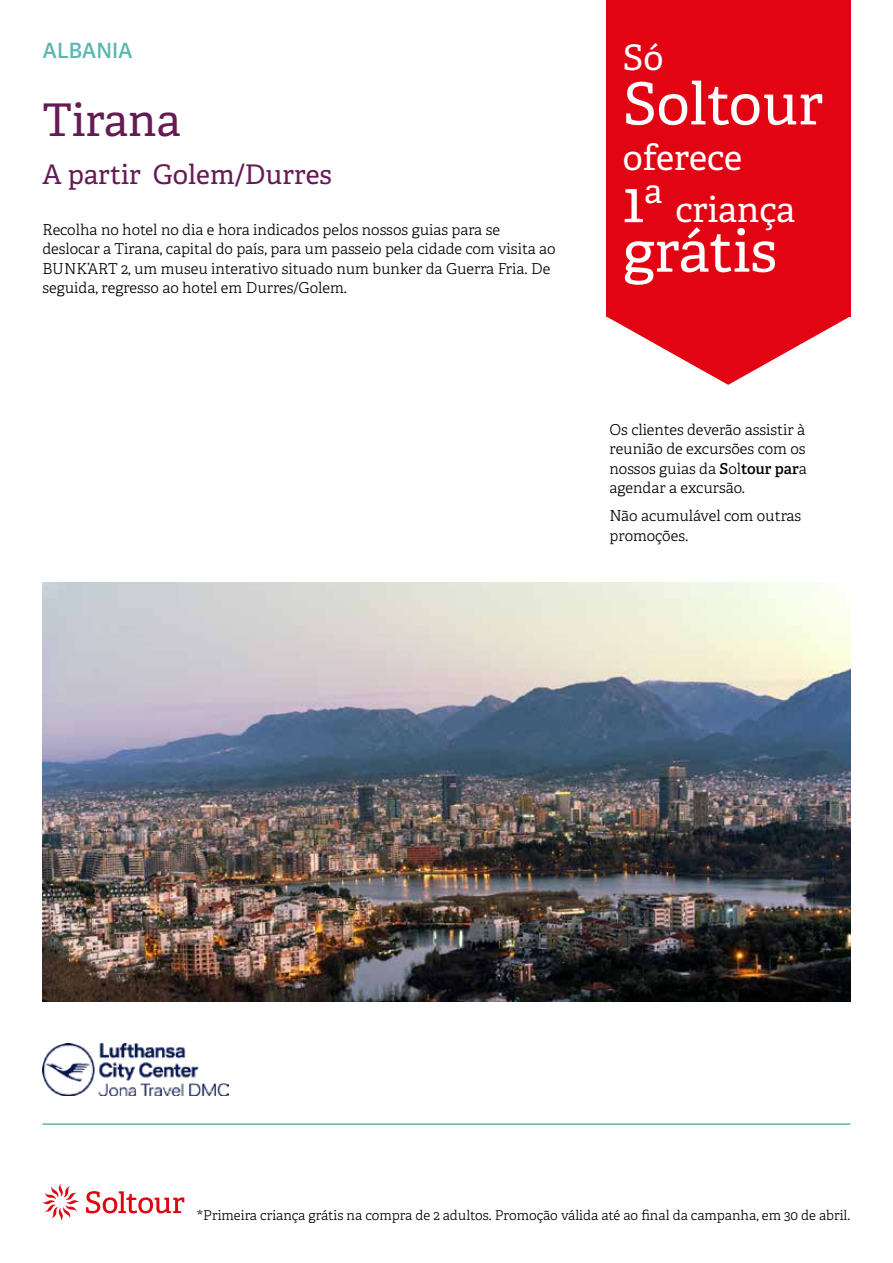
<style>
.page{position:relative;width:893px;height:1263px;background:#fff}
.page>*{position:absolute;margin:0;border:0;box-sizing:border-box;transform-origin:0 0}
.t1{font:58.05px "Adelle";color:#fff}
.t2{font:45px "Adelle";color:#661b54}
.t3{font:35.25px "Adelle";color:#fff}
.t4{font:27px "Adelle";color:#661b54}
.t5{font:600 21px "Adelle Sans";color:#5cb6b0}
.t6{font:300 15px/19.5px "Adelle";color:#000}
.t7{font:300 13.5px "Adelle";color:#000}
.s1{font-weight:600}
</style>
<div class="page">
<svg style="left:42px;top:1184px;width:142px;height:36px"></svg>
<img style="left:43px;top:583px;width:807px;height:418px">
<hr style="left:43px;top:1123px;width:807px;height:2px;background:#5cb6b0">
<img style="left:43px;top:1044px;width:186px;height:52px">
<div style="left:606px;top:0;width:244px;height:316px;background:#e30413"></div>
<svg style="left:606px;top:316px;width:244px;height:69px"></svg>
<h3 class="t5" style="left:43px;top:36px;width:92px">ALBANIA</h3>
<h3 class="t3" style="left:623px;top:36px;width:42px">Só</h3>
<h1 class="t1" style="left:623px;top:68px;width:202px">Soltour</h1>
<h3 class="t3" style="left:623px;top:135px;width:120px">oferece</h3>
<h1 class="t1" style="left:623px;top:166px;width:41px">1<sup>a</sup></h1>
<h3 class="t3" style="left:675px;top:188px;width:121px">criança</h3>
<h1 class="t1" style="left:623px;top:215px;width:156px">grátis</h1>
<h2 class="t2" style="left:43px;top:92px;width:140px">Tirana</h2>
<h3 class="t4" style="left:43px;top:157px;width:291px">A partir Golem/Durres</h3>
<p class="t6" style="left:43px;top:220px;width:515px">Recolha no hotel no dia e hora indicados pelos nossos guias para se deslocar a Tirana, capital do país, para um passeio pela cidade com visita ao BUNK’ART 2, um museu interativo situado num bunker da Guerra Fria. De seguida, regresso ao hotel em Durres/Golem.</p>
<p class="t6" style="left:609px;top:420px;width:199px;text-align:justify">Os clientes deverão assistir à reunião de excursões com os nossos guias da <span class="s1">S</span>ol<span class="s1">tour par</span>a agendar a excursão.</p>
<p class="t6" style="left:609px;top:506px;width:193px">Não acumulável com outras promoções.</p>
<p class="t7" style="left:197px;top:1207px;width:655px">*Primeira criança grátis na compra de 2 adultos. Promoção válida até ao final da campanha, em 30 de abril.</p>
</div>
